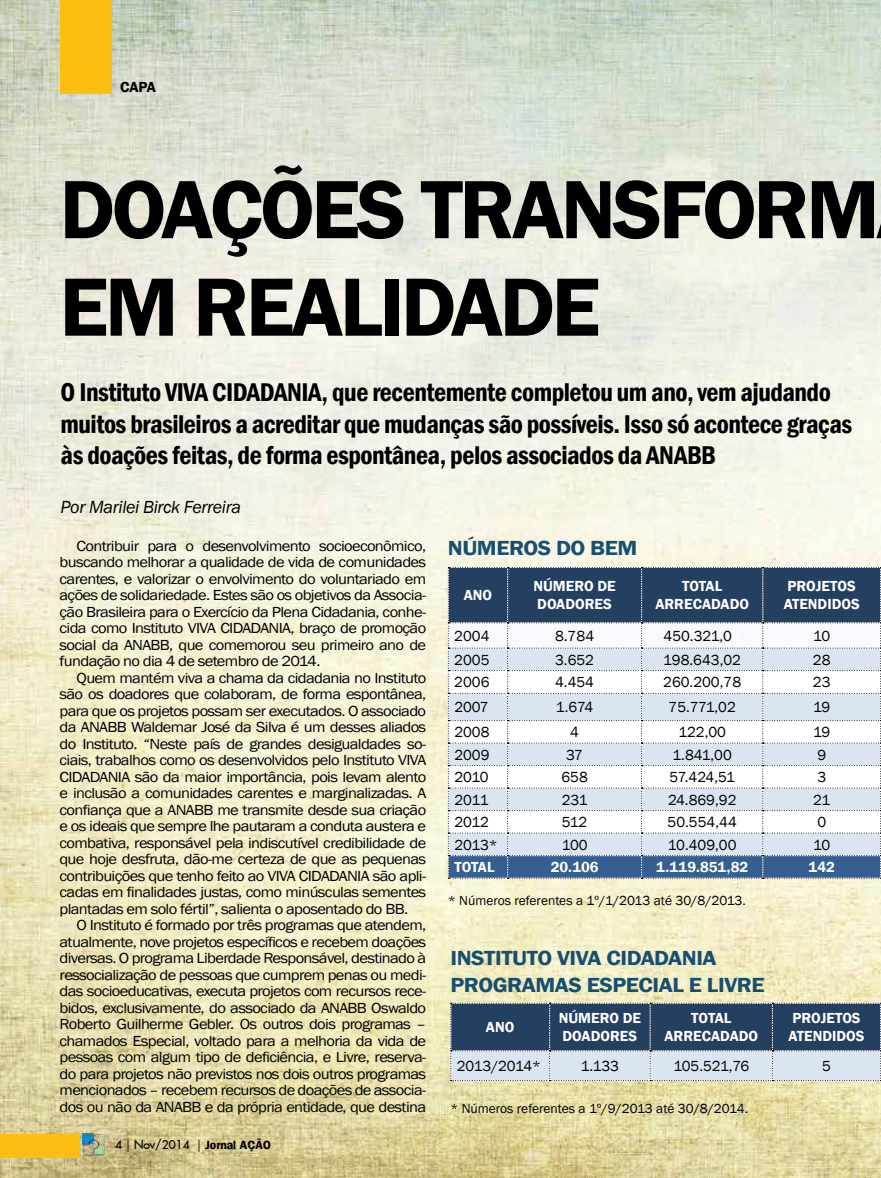
<style>
.page{position:relative;width:881px;height:1178px;background:#fff}
.page>*{position:absolute;margin:0;border:0;box-sizing:border-box;transform-origin:0 0}
.t1{font:600 85.5px/97.5px "Franklin Gothic";letter-spacing:-.04em;color:#000}
.t2{font:600 condensed 26.4px/31.7px "Franklin Gothic";letter-spacing:-.02em;color:#000}
.t3{font:600 21px/27px "Franklin Gothic";letter-spacing:-.02em;color:#174f72;scale:1.1 1}
.t4{font:italic 18px "Franklin Gothic";letter-spacing:-.02em;color:#000}
.t5{font:15px/16.5px "Franklin Gothic";letter-spacing:-.04em;color:#000;text-align:justify;scale:1.1 1}
.t6{font:15px "Franklin Gothic";letter-spacing:-.04em;color:#000}
.t7{font:600 15px/18px "Franklin Gothic";color:#fff}
.t8{font:15px "Franklin Gothic";letter-spacing:-.02em;color:#000}
.t9{font:600 15px "Franklin Gothic";color:#000}
.t10{font:13.5px "Franklin Gothic";color:#000}
.t11{font:700 12px "Frankfurt";color:#000}
.s1{color:#fff}
.s2{font-family:"Fujiyama 2 Plain";font-weight:400}
.s3{font-family:"Aldine 401 BT Roman A";font-weight:400}
</style>
<div class="page">
<img style="left:0;top:0;width:880px;height:1178px">
<div style="left:60px;top:0;width:51px;height:94px;background:#febe10"></div>
<svg style="left:448px;top:567px;width:433px;height:312px"></svg>
<svg style="left:450px;top:1003px;width:431px;height:78px;background:#6d8199"></svg>
<img style="left:83px;top:1134px;width:22px;height:23px">
<div style="left:0;top:1134px;width:79px;height:23px;background:#febe10"></div>
<p class="t9" style="left:120px;top:78px;width:10px">CAPA</p>
<h1 class="t1" style="left:60px;top:162px;width:821px">DOAÇÕES TRANSFORM<br>EM REALIDAD</h1>
<h1 class="t1" style="left:551px;top:259px;width:50px">E</h1>
<h2 class="t2" style="left:61px;top:376px;width:792px">O Instituto VIVA CIDADANIA, que recentemente completou um ano, vem ajudando muitos brasileiros a acreditar que mudanças são possíveis. Isso só acontece graças às doações feitas, de forma espontânea, pelos associados da ANABB</h2>
<p class="t4" style="left:61px;top:495px;width:182px">Por Marilei Birck Ferreira</p>
<p class="t5" style="left:60px;top:538px;width:335px;text-indent:17px">Contribuir para o desenvolvimento socioeconômico, buscando melhorar a qualidade de vida de comunidades carentes, e valorizar o envolvimento do voluntariado em ações de solidariedade. Estes são os objetivos da Associa&shy;ção Brasileira para o Exercício da Plena Cidadania, conhe&shy;cida como Instituto VIVA CIDADANIA, braço de promoção social da ANABB, que comemorou seu primeiro ano de fundação no dia 4 de setembro de 2014.</p>
<p class="t5" style="left:60px;top:670px;width:335px;text-indent:17px">Quem mantém viva a chama da cidadania no Instituto são os doadores que colaboram, de forma espontânea, para que os projetos possam ser executados. O associado da ANABB Waldemar José da Silva é um desses aliados do Instituto. “Neste país de grandes desigualdades so&shy;ciais, trabalhos como os desenvolvidos pelo Instituto VIVA CIDADANIA são da maior importância, pois levam alento e inclusão a comunidades carentes e marginalizadas. A confiança que a ANABB me transmite desde sua criação e os ideais que sempre lhe pautaram a conduta austera e combativa, responsável pela indiscutível credibilidade de que hoje desfruta, dão-me certeza de que as pequenas contribuições que tenho feito ao VIVA CIDADANIA são apli&shy;cadas em finalidades justas, como minúsculas sementes plantadas em solo fértil”, salienta o aposentado do BB.</p>
<p class="t5" style="left:60px;top:917px;width:335px;text-indent:17px">O Instituto é formado por três programas que atendem, atualmente, nove projetos específicos e recebem doações diversas. O programa Liberdade Responsável, destinado à ressocialização de pessoas que cumprem penas ou medi&shy;das socioeducativas, executa projetos com recursos rece&shy;bidos, exclusivamente, do associado da ANABB Oswaldo Roberto Guilherme Gebler. Os outros dois programas – chamados Especial, voltado para a melhoria da vida de pessoas com algum tipo de deficiência, e Livre, reserva&shy;do para projetos não previstos nos dois outros programas mencionados – recebem recursos de doações de associa&shy;dos ou não da ANABB e da própria entidade, que destina</p>
<h3 class="t3" style="left:448px;top:534px;width:69px">NÚMEROS</h3>
<h3 class="t3" style="left:556px;top:534px;width:73px">DO BEM</h3>
<p class="t7" style="left:533px;top:577px;width:84px">NÚMERO DE<br>DOADOR</p>
<p class="t7" style="left:681px;top:577px;width:33px">TOTAL</p>
<p class="t7" style="left:655px;top:595px;width:11px">ARR</p>
<p class="t7" style="left:684px;top:595px;width:19px">ECADADO</p>
<p class="t7" style="left:787px;top:577px;width:10px">PROJ</p>
<p class="t7" style="left:821px;top:577px;width:26px">ETOS</p>
<p class="t7" style="left:783px;top:595px;width:34px">ATENDIDOS</p>
<p class="t7" style="left:463px;top:586px;width:11px">ANO</p>
<p class="t7" style="left:594px;top:595px;width:18px">ES</p>
<p class="t6" style="left:454px;top:626px;width:37px">2004</p>
<p class="t6" style="left:555px;top:626px;width:41px">8.784</p>
<p class="t6" style="left:663px;top:626px;width:79px">450.321,0<span class="s1">4</span></p>
<p class="t6" style="left:812px;top:626px;width:19px">10</p>
<p class="t6" style="left:454px;top:650px;width:37px">2005</p>
<p class="t6" style="left:555px;top:650px;width:40px">3.652</p>
<p class="t6" style="left:663px;top:650px;width:79px">198.643,02</p>
<p class="t6" style="left:812px;top:650px;width:19px">28</p>
<p class="t6" style="left:454px;top:673px;width:37px">2006</p>
<p class="t6" style="left:555px;top:673px;width:40px">4.454</p>
<p class="t6" style="left:663px;top:673px;width:79px">260.200,78</p>
<p class="t6" style="left:812px;top:673px;width:19px">23</p>
<p class="t6" style="left:454px;top:698px;width:36px">2007</p>
<p class="t6" style="left:555px;top:698px;width:39px">1.674</p>
<p class="t6" style="left:668px;top:698px;width:69px">75.771,02</p>
<p class="t6" style="left:812px;top:698px;width:19px">19</p>
<p class="t6" style="left:454px;top:723px;width:37px">2008</p>
<p class="t6" style="left:570px;top:723px;width:10px">4</p>
<p class="t6" style="left:678px;top:723px;width:49px">122,00</p>
<p class="t6" style="left:812px;top:723px;width:19px">19</p>
<p class="t6" style="left:454px;top:745px;width:37px">2009</p>
<p class="t6" style="left:566px;top:745px;width:18px">37</p>
<p class="t6" style="left:672px;top:745px;width:61px">1.841,00</p>
<p class="t6" style="left:817px;top:745px;width:10px">9</p>
<p class="t6" style="left:454px;top:768px;width:36px">2010</p>
<p class="t6" style="left:561px;top:768px;width:28px">658</p>
<p class="t6" style="left:669px;top:768px;width:67px">57.424,51</p>
<p class="t6" style="left:817px;top:768px;width:10px">3</p>
<p class="t6" style="left:454px;top:790px;width:36px">2011</p>
<p class="t6" style="left:561px;top:790px;width:27px">231</p>
<p class="t6" style="left:667px;top:790px;width:70px">24.869,92</p>
<p class="t6" style="left:812px;top:790px;width:19px">21</p>
<p class="t6" style="left:454px;top:813px;width:36px">2012</p>
<p class="t6" style="left:561px;top:813px;width:27px">512</p>
<p class="t6" style="left:667px;top:813px;width:71px">50.554,44</p>
<p class="t6" style="left:817px;top:813px;width:10px">0</p>
<p class="t6" style="left:454px;top:835px;width:45px">2013*</p>
<p class="t6" style="left:561px;top:835px;width:27px">100</p>
<p class="t6" style="left:667px;top:835px;width:70px">10.409,00</p>
<p class="t6" style="left:812px;top:835px;width:19px">10</p>
<p class="t7" style="left:454px;top:858px;width:33px">TOTAL</p>
<p class="t7" style="left:550px;top:858px;width:49px">20.106</p>
<p class="t7" style="left:656px;top:858px;width:94px">1.119.851,82</p>
<p class="t7" style="left:808px;top:858px;width:28px">142</p>
<p class="t10" style="left:448px;top:892px;width:299px">* Números referentes a 1º/1/2013 até 30/8/2013.</p>
<h3 class="t3" style="left:450px;top:945px;width:285px">INSTITUTO VIVA CIDADANIA<br>PROGRAMAS ESPECIAL E LIVRE</h3>
<p class="t7" style="left:558px;top:1009px;width:84px">NÚMERO DE<br>DOADOR</p>
<p class="t7" style="left:691px;top:1009px;width:33px">TOTAL</p>
<p class="t7" style="left:664px;top:1027px;width:11px">ARR</p>
<p class="t7" style="left:693px;top:1027px;width:19px">ECADADO</p>
<p class="t7" style="left:792px;top:1009px;width:10px">PROJ</p>
<p class="t7" style="left:826px;top:1009px;width:26px">ETOS</p>
<p class="t7" style="left:788px;top:1027px;width:34px">ATENDIDOS</p>
<p class="t7" style="left:486px;top:1018px;width:11px">ANO</p>
<p class="t7" style="left:619px;top:1027px;width:18px">ES</p>
<p class="t8" style="left:456px;top:1056px;width:86px">2013/2014*</p>
<p class="t6" style="left:580px;top:1056px;width:40px">1.133</p>
<p class="t6" style="left:673px;top:1056px;width:77px">105.521,76</p>
<p class="t6" style="left:821px;top:1056px;width:10px">5</p>
<p class="t10" style="left:450px;top:1100px;width:299px">* Números referentes a 1º/9/2013 até 30/8/2014.</p>
<p class="t11" style="left:115px;top:1138px;width:157px"><span class="s2">4</span> <span class="s3">|</span> <span class="s2">Nov/2014</span> <span class="s3">|</span> Jornal AÇÃO</p>
</div>
